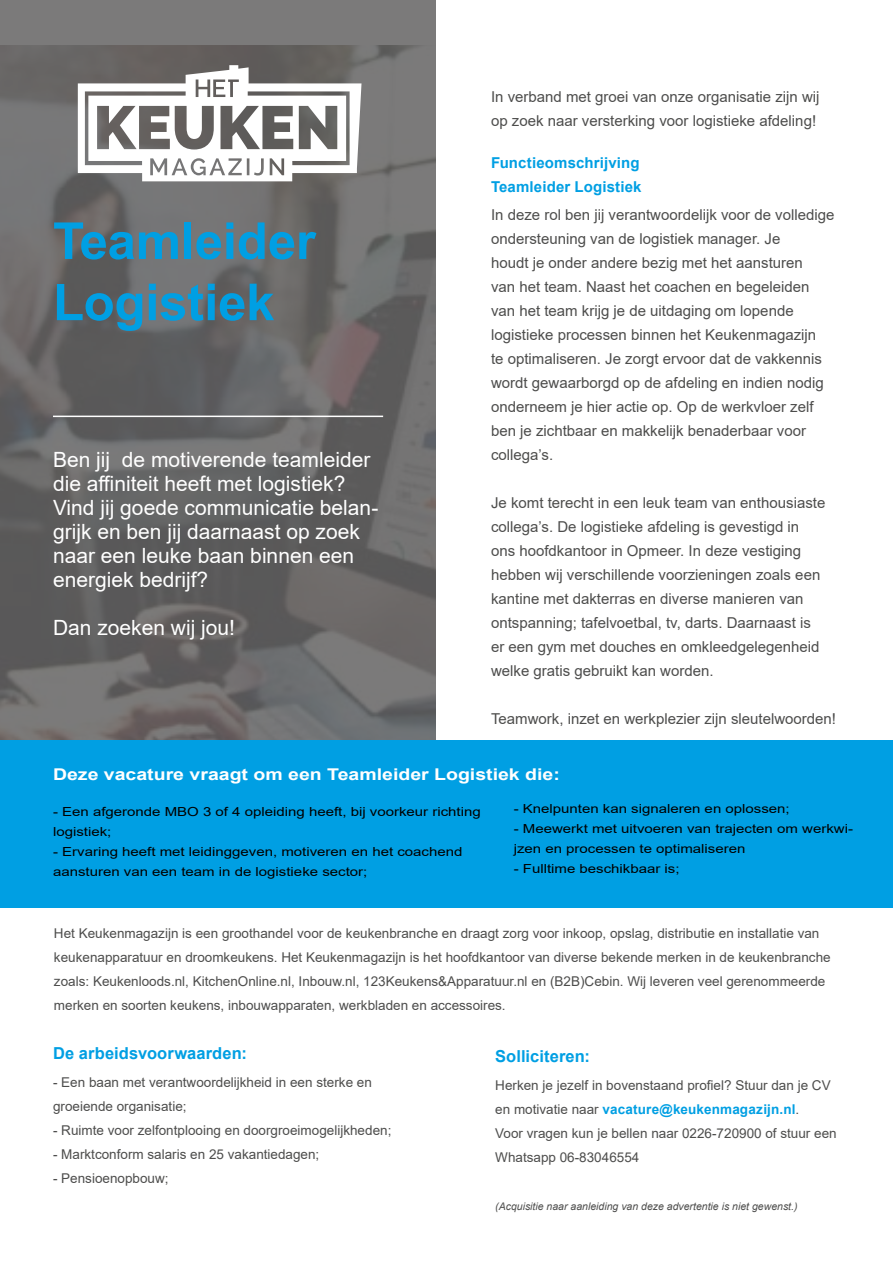
<style>
.page{position:relative;width:893px;height:1263px;background:#fff}
.page>*{position:absolute;margin:0;border:0;box-sizing:border-box;transform-origin:0 0}
.t1{font:700 51px/61.2px "Arial";letter-spacing:-.005em;color:#009fe3}
.t2{font:21px/24px "Arial";color:#fff}
.t3{font:700 16.5px "Arial";letter-spacing:.005em;color:#009fe3}
.t4{font:700 16.2px "Arial";color:#fff;scale:1.2 1}
.t5{font:15px/24px "Arial";color:#4d4d4c}
.t6{font:700 15px/24px "Arial";letter-spacing:.01em;color:#009fe3}
.t7{font:13.5px/24px "Arial";color:#4d4d4c}
.t8{font:12.45px/20px "Arial";color:#000;scale:1.2 1}
.t9{font:italic 10.5px "Arial";color:#4d4d4c}
.s1{font-weight:700;color:#009fe3}
</style>
<div class="page">
<svg style="left:0;top:0;width:435px;height:741px;background:#6a6969"></svg>
<svg style="left:78px;top:65px;width:283px;height:116px"></svg>
<hr style="left:53px;top:416px;width:330px;height:1px;background:#fff">
<div style="left:0;top:741px;width:893px;height:167px;background:#009fe3"></div>
<h1 class="t1" style="left:53px;top:211px;width:264px">Teamleider<br>Logistiek</h1>
<h2 class="t2" style="left:53px;top:448px;width:327px">Ben jij de motiverende teamleider die affiniteit heeft met logistiek?<br>Vind jij goede communicatie belan&shy;grijk en ben jij daarnaast op zoek naar een leuke baan binnen een energiek bedrijf?</h2>
<h2 class="t2" style="left:53px;top:616px;width:184px">Dan zoeken wij jou!</h2>
<p class="t5" style="left:491px;top:85px;width:330px">In verband met groei van onze organisatie zijn wij op zoek naar versterking voor logistieke afdeling!</p>
<p class="t6" style="left:491px;top:151px;width:152px">Functieomschrijving<br>Teamleider Logistiek</p>
<p class="t5" style="left:491px;top:203px;width:345px">In deze rol ben jij verantwoordelijk voor de volledige ondersteuning van de logistiek manager. Je<br>houdt je onder andere bezig met het aansturen<br>van het team. Naast het coachen en begeleiden van het team krijg je de uitdaging om lopende logistieke processen binnen het Keukenmagazijn<br>te optimaliseren. Je zorgt ervoor dat de vakkennis wordt gewaarborgd op de afdeling en indien nodig onderneem je hier actie op. Op de werkvloer zelf ben je zichtbaar en makkelijk benaderbaar voor collega’s.</p>
<p class="t5" style="left:491px;top:491px;width:336px">Je komt terecht in een leuk team van enthousiaste collega’s. De logistieke afdeling is gevestigd in ons hoofdkantoor in Opmeer. In deze vestiging hebben wij verschillende voorzieningen zoals een kantine met dakterras en diverse manieren van ontspanning; tafelvoetbal, tv, darts. Daarnaast is er een gym met douches en omkleedgelegenheid welke gratis gebruikt kan worden.</p>
<p class="t5" style="left:491px;top:707px;width:347px">Teamwork, inzet en werkplezier zijn sleutelwoorden!</p>
<p class="t4" style="left:53px;top:762px;width:424px">Deze vacature vraagt om een Teamleider Logistiek die:</p>
<p class="t8" style="left:53px;top:802px;width:358px">- Een afgeronde MBO 3 of 4 opleiding heeft, bij voorkeur richting logistiek;</p>
<p class="t8" style="left:53px;top:842px;width:343px">- Ervaring heeft met leidinggeven, motiveren en het coachend aansturen van een team in de logistieke sector;</p>
<p class="t8" style="left:514px;top:799px;width:231px">- Knelpunten kan signaleren en oplossen;</p>
<p class="t8" style="left:514px;top:818px;width:284px">- Meewerkt met uitvoeren van trajecten om werkwi&shy;jzen en processen te optimaliseren</p>
<p class="t8" style="left:514px;top:858px;width:140px">- Fulltime beschikbaar is;</p>
<p class="t7" style="left:54px;top:921px;width:778px">Het Keukenmagazijn is een groothandel voor de keukenbranche en draagt zorg voor inkoop, opslag, distributie en installatie van keukenapparatuur en droomkeukens. Het Keukenmagazijn is het hoofdkantoor van diverse bekende merken in de keukenbranche zoals: Keukenloods.nl, KitchenOnline.nl, Inbouw.nl, 123Keukens&amp;Apparatuur.nl en (B2B)Cebin. Wij leveren veel gerenommeerde merken en soorten keukens, inbouwapparaten, werkbladen en accessoires.</p>
<p class="t3" style="left:53px;top:1041px;width:196px">De arbeidsvoorwaarden:</p>
<p class="t7" style="left:53px;top:1070px;width:320px">- Een baan met verantwoordelijkheid in een sterke en groeiende organisatie;</p>
<p class="t7" style="left:53px;top:1118px;width:340px">- Ruimte voor zelfontplooing en doorgroeimogelijkheden;</p>
<p class="t7" style="left:53px;top:1142px;width:268px">- Marktconform salaris en 25 vakantiedagen;</p>
<p class="t7" style="left:53px;top:1166px;width:117px">- Pensioenopbouw;</p>
<p class="t3" style="left:495px;top:1044px;width:96px">Solliciteren:</p>
<p class="t7" style="left:495px;top:1073px;width:343px">Herken je jezelf in bovenstaand profiel? Stuur dan je CV en motivatie naar <span class="s1">vacature@keukenmagazijn.nl</span>.<br>Voor vragen kun je bellen naar 0226-720900 of stuur een Whatsapp 06-83046554</p>
<p class="t9" style="left:495px;top:1199px;width:304px">(Acquisitie naar aanleiding van deze advertentie is niet gewenst.)</p>
</div>
